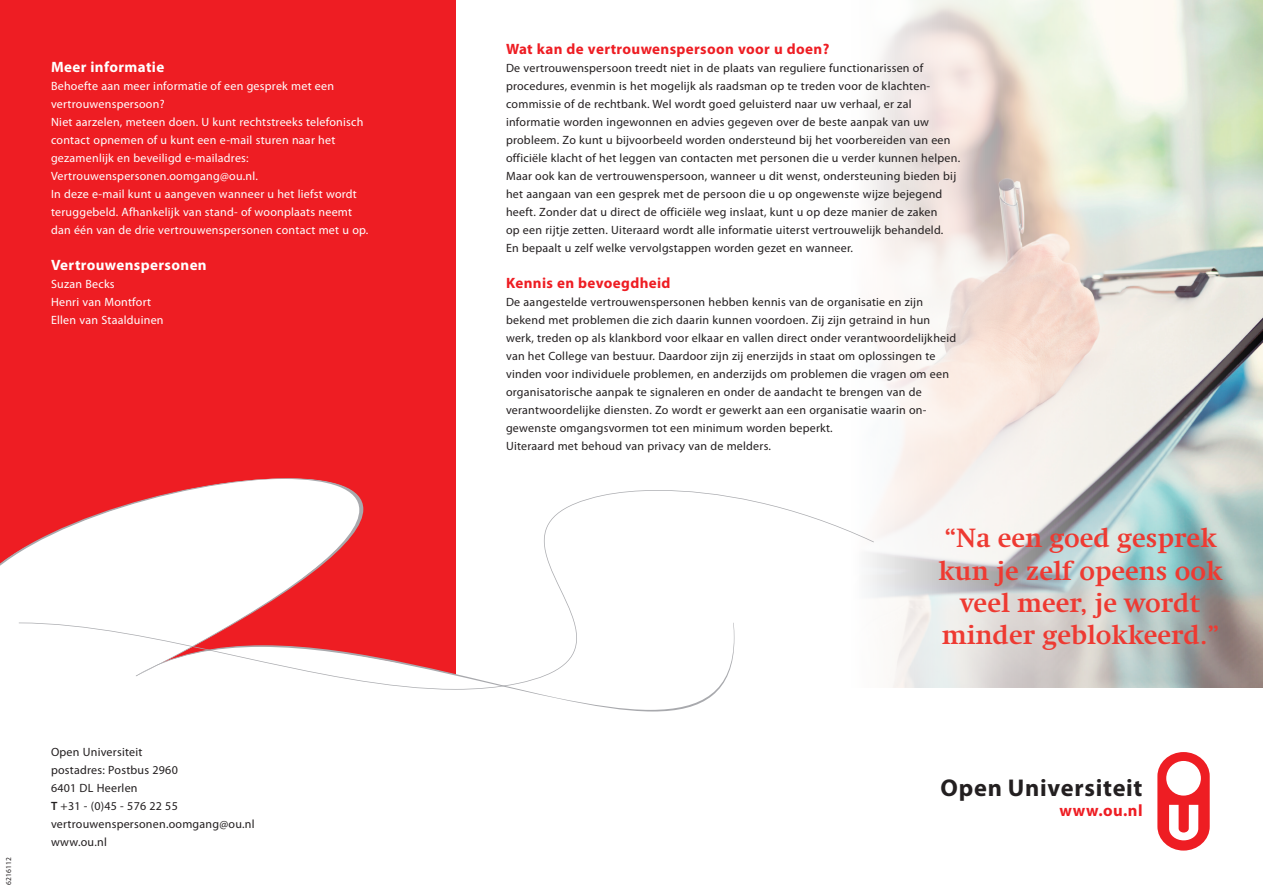
<style>
.page{position:relative;width:1263px;height:893px;background:#fff}
.page>*{position:absolute;margin:0;border:0;box-sizing:border-box;transform-origin:0 0}
.t1{font:700 27px/32.4px "Swift LT Pro";color:#ee3a32;text-align:center}
.t2{font:700 24.3px "Myriad Pro";letter-spacing:.03em;color:#231f20}
.t3{font:700 16.5px "Myriad Pro";letter-spacing:.04em;color:#ee1d23}
.t4{font:700 15px "Myriad Pro";letter-spacing:.025em;color:#ee1d23}
.t5{font:700 15px "Myriad Pro";letter-spacing:.025em;color:#fff}
.t6{font:12px/18px "Myriad Pro";letter-spacing:.02em;color:#231f20}
.t7{font:12px/18px "Myriad Pro";letter-spacing:.02em;color:#fff}
.t8{font:7.5px "Myriad Pro";letter-spacing:.02em;color:#231f20}
.s1{font-weight:600}
</style>
<div class="page">
<img style="left:868px;top:0;width:395px;height:688px">
<div style="left:0;top:0;width:456px;height:893px;background:#ee1d23"></div>
<div style="left:0;top:676px;width:665px;height:217px;background:#fff"></div>
<svg style="left:0;top:478px;width:351px;height:198px"></svg>
<div style="left:136px;top:690px;width:582px;height:21px;background:#fff"></div>
<svg style="left:19px;top:490px;width:855px;height:200px;fill:#fff"></svg>
<svg style="left:1157px;top:752px;width:53px;height:98px"></svg>
<p class="t5" style="left:51px;top:59px;width:115px">Meer informatie</p>
<p class="t7" style="left:51px;top:77px;width:319px">Behoefte aan meer informatie of een gesprek met een vertrouwenspersoon?<br>Niet aarzelen, meteen doen. U kunt rechtstreeks telefonisch contact opnemen of u kunt een e-mail sturen naar het gezamenlijk en beveiligd e-mailadres:<br>Vertrouwenspersonen.oomgang@ou.nl.<br>In deze e-mail kunt u aangeven wanneer u het liefst wordt teruggebeld. Afhankelijk van stand- of woonplaats neemt dan één van de drie vertrouwenspersonen contact met u op.</p>
<p class="t5" style="left:51px;top:257px;width:157px">Vertrouwenspersonen</p>
<p class="t7" style="left:51px;top:275px;width:114px">Suzan Becks<br>Henri van Montfort<br>Ellen van Staalduinen</p>
<p class="t8" style="left:5px;top:885px;width:29px;rotate:-90deg">6216112</p>
<p class="t6" style="left:51px;top:743px;width:205px">Open Universiteit<br>postadres: Postbus 2960<br>6401 DL Heerlen<br><span class="s1">T</span> +31 - (0)45 - 576 22 55 vertrouwenspersonen.oomgang@ou.nl www.ou.nl</p>
<p class="t4" style="left:506px;top:41px;width:325px">Wat kan de vertrouwenspersoon voor u doen?</p>
<p class="t6" style="left:506px;top:59px;width:456px">De vertrouwenspersoon treedt niet in de plaats van reguliere functionarissen of procedures, evenmin is het mogelijk als raadsman op te treden voor de klachten&shy;commissie of de rechtbank. Wel wordt goed geluisterd naar uw verhaal, er zal informatie worden ingewonnen en advies gegeven over de beste aanpak van uw probleem. Zo kunt u bijvoorbeeld worden ondersteund bij het voorbereiden van een officiële klacht of het leggen van contacten met personen die u verder kunnen helpen.<br>Maar ook kan de vertrouwenspersoon, wanneer u dit wenst, ondersteuning bieden bij het aangaan van een gesprek met de persoon die u op ongewenste wijze bejegend heeft. Zonder dat u direct de officiële weg inslaat, kunt u op deze manier de zaken<br>op een rijtje zetten. Uiteraard wordt alle informatie uiterst vertrouwelijk behandeld.<br>En bepaalt u zelf welke vervolgstappen worden gezet en wanneer.</p>
<p class="t4" style="left:506px;top:275px;width:166px">Kennis en bevoegdheid</p>
<p class="t6" style="left:506px;top:293px;width:452px">De aangestelde vertrouwenspersonen hebben kennis van de organisatie en zijn bekend met problemen die zich daarin kunnen voordoen. Zij zijn getraind in hun werk, treden op als klankbord voor elkaar en vallen direct onder verantwoordelijkheid van het College van bestuur. Daardoor zijn zij enerzijds in staat om oplossingen te vinden voor individuele problemen, en anderzijds om problemen die vragen om een organisatorische aanpak te signaleren en onder de aandacht te brengen van de verantwoordelijke diensten. Zo wordt er gewerkt aan een organisatie waarin on&shy;gewenste omgangsvormen tot een minimum worden beperkt.<br>Uiteraard met behoud van privacy van de melders.</p>
<h1 class="t1" style="left:938px;top:522px;width:286px">“Na een goed gesprek kun je zelf opeens ook veel meer, je wordt minder geblokkeerd.”</h1>
<h2 class="t2" style="left:940px;top:772px;width:203px">Open Universiteit</h2>
<h3 class="t3" style="left:1059px;top:800px;width:85px">www.ou.nl</h3>
</div>
